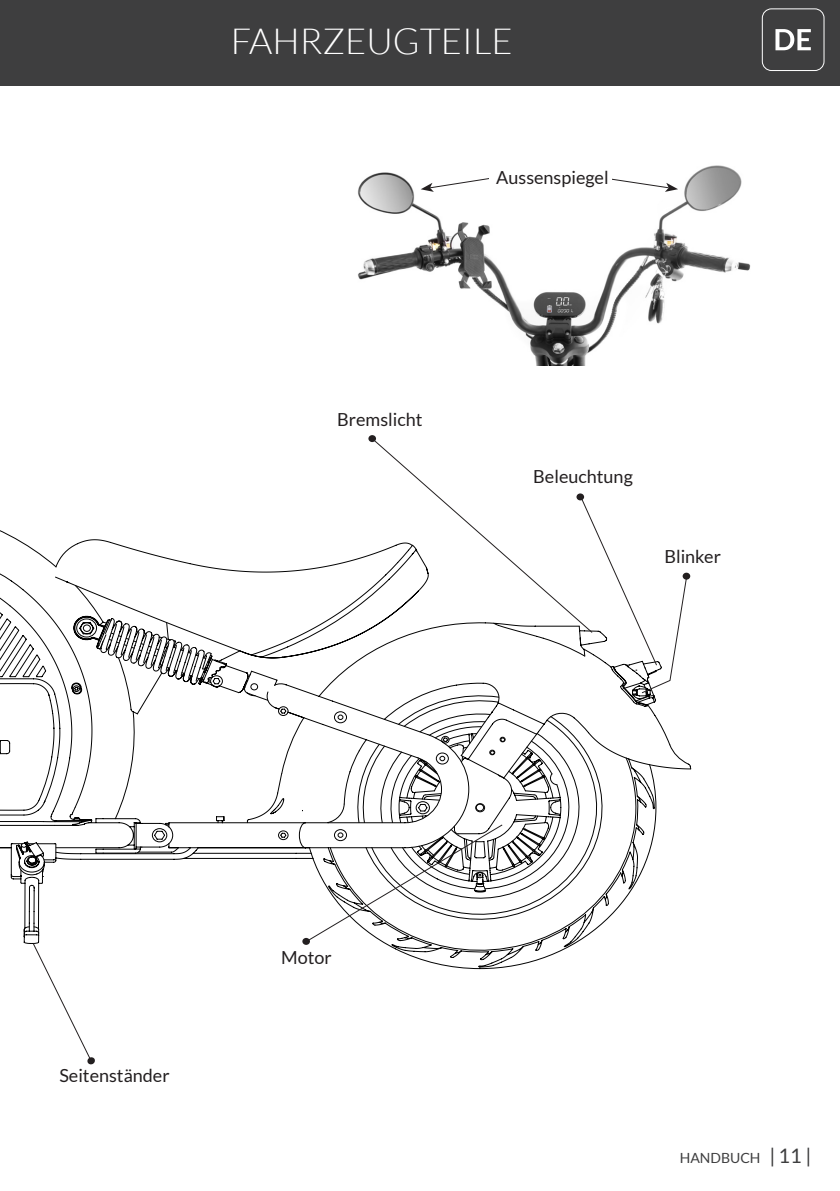
<style>
.page{position:relative;width:840px;height:1191px;background:#fff}
.page>*{position:absolute;margin:0;border:0;box-sizing:border-box;transform-origin:0 0}
.t1{font:300 36px "Lato";color:#fff}
.t2{font:18px "Lato";color:#231f20}
.t3{font:14px "Lato";color:#3e3e3f}
.s1{font-size:20px}
</style>
<div class="page">
<div style="left:0;top:0;width:839px;height:85px;background:#3e3e3f"></div>
<div style="left:761px;top:9px;width:62px;height:62px;border:1px solid #fff;border-radius:9px"></div>
<svg style="left:775px;top:29px;width:35px;height:21px"></svg>
<img style="left:357px;top:165px;width:394px;height:200px">
<svg style="left:595px;top:176px;width:82px;height:16px"></svg>
<svg style="left:23px;top:892px;width:17px;height:45px"></svg>
<svg style="left:10px;top:859px;width:173px;height:33px"></svg>
<svg style="left:308px;top:693px;width:348px;height:276px"></svg>
<svg style="left:314px;top:298px;width:191px;height:435px"></svg>
<svg style="left:0;top:530px;width:314px;height:329px"></svg>
<svg style="left:371px;top:438px;width:213px;height:195px"></svg>
<svg style="left:305px;top:733px;width:256px;height:209px"></svg>
<svg style="left:579px;top:495px;width:108px;height:198px"></svg>
<div style="left:302px;top:938px;width:8px;height:7px;background:#231f20;border-radius:50%"></div>
<div style="left:368px;top:435px;width:8px;height:7px;background:#231f20;border-radius:50%"></div>
<div style="left:576px;top:493px;width:7px;height:7px;background:#231f20;border-radius:50%"></div>
<div style="left:682px;top:572px;width:7px;height:7px;background:#231f20;border-radius:50%"></div>
<svg style="left:33px;top:943px;width:62px;height:121px"></svg>
<svg style="left:420px;top:175px;width:82px;height:17px"></svg>
<div style="left:488px;top:158px;width:123px;height:30px;background:#fff"></div>
<h1 class="t1" style="left:230px;top:22px;width:283px">FAHRZEUGTEILE</h1>
<p class="t2" style="left:496px;top:168px;width:114px">Aussenspiegel</p>
<p class="t2" style="left:337px;top:409px;width:87px">Bremslicht</p>
<p class="t2" style="left:533px;top:466px;width:101px">Beleuchtung</p>
<p class="t2" style="left:664px;top:547px;width:58px">Blinker</p>
<p class="t2" style="left:59px;top:1065px;width:112px">Seitenständer</p>
<p class="t2" style="left:281px;top:947px;width:52px">Motor</p>
<p class="t3" style="left:679px;top:1149px;width:133px">HANDBUCH <span class="s1">| 11 |</span></p>
</div>
